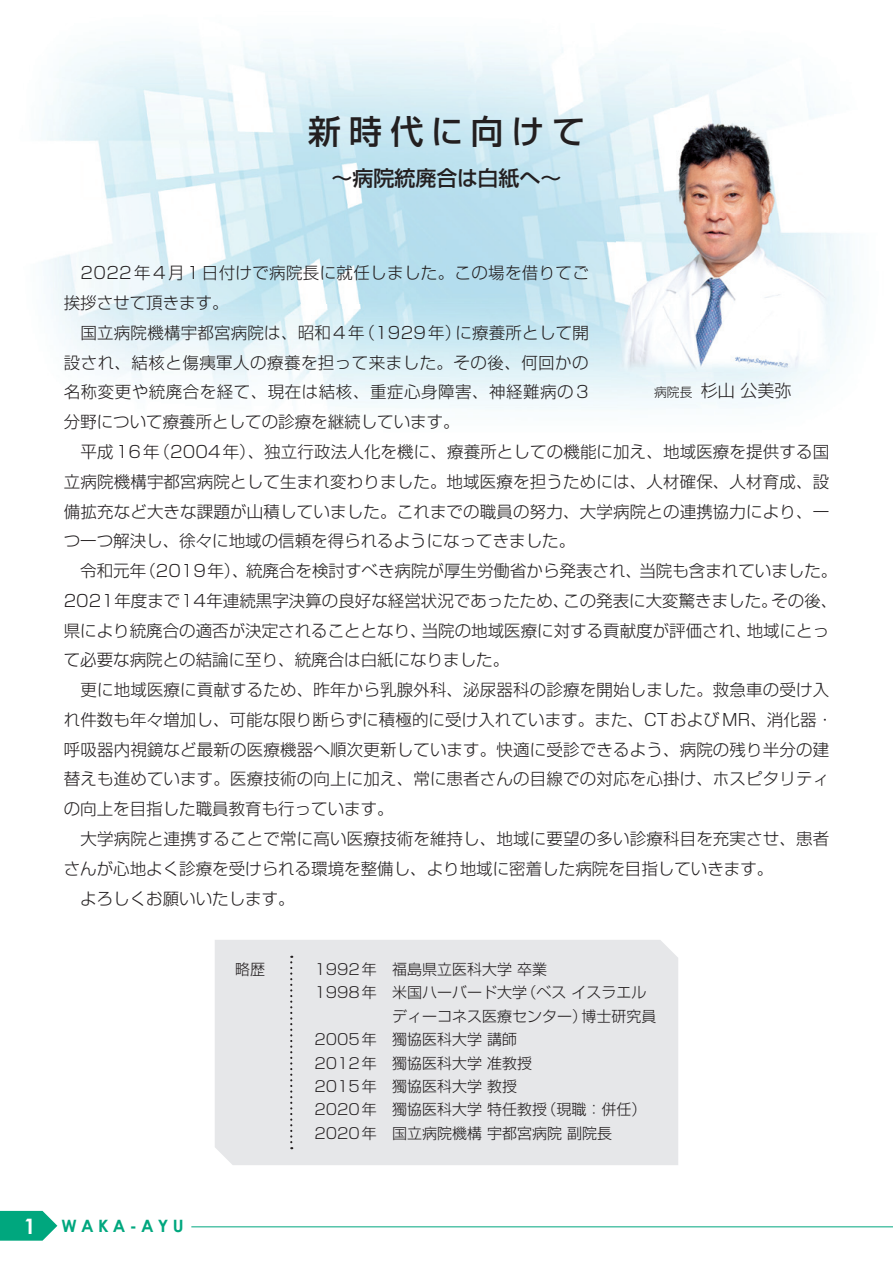
<style>
.page{position:relative;width:893px;height:1263px;background:#fff}
.page>*{position:absolute;margin:0;border:0;box-sizing:border-box;transform-origin:0 0}
.t1{font:500 33px "Shin Go Pro";letter-spacing:.235em;color:#231f20}
.t2{font:700 21.3px "Century Gothic";color:#fff}
.t3{font:500 21px "Shin Go Pro";color:#231f20}
.t4{font:700 16.95px "Century Gothic";letter-spacing:.25em;color:#00a77e}
.t5{font:300 16.95px "Shin Go Pro";color:#231f20}
.t6{font:300 16.5px/29.7px "Shin Go Pro";letter-spacing:.01em;color:#231f20}
.t7{font:300 16.5px "Shin Go Pro";letter-spacing:.03em;color:#231f20}
.t8{font:300 15px/23.4px "Shin Go Pro";color:#231f20}
.t9{font:300 12.75px "Shin Go Pro";color:#231f20}
</style>
<div class="page">
<div style="left:215px;top:940px;width:463px;height:225px;background:#e6e7e9"></div>
<img style="left:40px;top:39px;width:590px;height:370px">
<svg style="left:0;top:1211px;width:57px;height:30px;background:#21b28f"></svg>
<hr style="left:191px;top:1226px;width:702px;height:1px;background:#00a77e">
<img style="left:617px;top:109px;width:212px;height:263px">
<svg style="left:290px;top:956px;width:2px;height:193px"></svg>
<h1 class="t1" style="left:308px;top:104px;width:279px">新時代に向けて</h1>
<p class="t3" style="left:332px;top:161px;width:231px">～病院統廃合は白紙へ~</p>
<p class="t6" style="left:64px;top:256px;width:527px">　2022年4月1日付けで病院長に就任しました。この場を借りてご</p>
<p class="t6" style="left:64px;top:286px;width:167px">挨拶させて頂きます。</p>
<p class="t6" style="left:455px;top:316px;width:135px">に療養所として開</p>
<p class="t6" style="left:358px;top:316px;width:104px">（1929年）</p>
<p class="t6" style="left:64px;top:316px;width:302px">　国立病院機構宇都宮病院は、昭和4年</p>
<p class="t6" style="left:64px;top:346px;width:526px">設され、結核と傷痍軍人の療養を担って来ました。その後、何回かの</p>
<p class="t7" style="left:64px;top:379px;width:526px">名称変更や統廃合を経て、現在は結核、重症心身障害、神経難病の3</p>
<p class="t6" style="left:64px;top:405px;width:398px">分野について療養所としての診療を継続しています。</p>
<p class="t6" style="left:153px;top:435px;width:677px">（2004年）、独立行政法人化を機に、療養所としての機能に加え、地域医療を提供する国</p>
<p class="t5" style="left:701px;top:377px;width:92px">杉山公美弥</p>
<p class="t9" style="left:654px;top:382px;width:40px">病院長</p>
<p class="t6" style="left:64px;top:435px;width:97px">　平成16年</p>
<p class="t6" style="left:64px;top:465px;width:767px">立病院機構宇都宮病院として生まれ変わりました。地域医療を担うためには、人材確保、人材育成、設</p>
<p class="t6" style="left:64px;top:494px;width:767px">備拡充など大きな課題が山積していました。これまでの職員の努力、大学病院との連携協力により、一</p>
<p class="t6" style="left:64px;top:524px;width:513px">つ一つ解決し、徐々に地域の信頼を得られるようになってきました。</p>
<p class="t6" style="left:639px;top:554px;width:199px">当院も含まれていました。</p>
<p class="t6" style="left:139px;top:554px;width:111px">（2019年）、</p>
<p class="t6" style="left:246px;top:554px;width:397px">統廃合を検討すべき病院が厚生労働省から発表され、</p>
<p class="t6" style="left:64px;top:554px;width:84px">　令和元年</p>
<p class="t6" style="left:64px;top:584px;width:507px">2021年度まで14年連続黒字決算の良好な経営状況であったため、</p>
<p class="t6" style="left:563px;top:584px;width:216px">この発表に大変驚きました。</p>
<p class="t6" style="left:771px;top:584px;width:67px">その後、</p>
<p class="t6" style="left:64px;top:613px;width:771px">県により統廃合の適否が決定されることとなり、<br>て必要な病院との結論に至り、統廃合は白紙になりました。<br>　更に地域医療に貢献するため、昨年から乳腺外科、泌尿器科の診療を開始しました。救急車の受け入れ件数も年々増加し、可能な限り断らずに積極的に受け入れています。また、CTおよびMR、消化器・呼吸器内視鏡など最新の医療機器へ順次更新しています。快適に受診できるよう、病院の残り半分の建替えも進めています。医療技術の向上に加え、常に患者さんの目線での対応を心掛け、ホスピタリティの向上を目指した職員教育も行っています。<br>　大学病院と連携することで常に高い医療技術を維持し、地域に要望の多い診療科目を充実させ、患者さんが心地よく診療を受けられる環境を整備し、より地域に密着した病院を目指していきます。<br>　よろしくお願いいたします。</p>
<p class="t6" style="left:422px;top:613px;width:331px">当院の地域医療に対する貢献度が評価され、</p>
<p class="t6" style="left:747px;top:613px;width:84px">地域にとっ</p>
<p class="t8" style="left:235px;top:956px;width:31px">略歴</p>
<p class="t8" style="left:314px;top:956px;width:64px">1992 年</p>
<p class="t8" style="left:314px;top:979px;width:64px">1998年</p>
<p class="t8" style="left:314px;top:1026px;width:64px;text-align:justify">2005年2012年2015年2020年2020年</p>
<p class="t8" style="left:522px;top:956px;width:126px;text-indent:-129px">福島県立医科大学卒業<br>（ベスイスラエル</p>
<p class="t8" style="left:392px;top:979px;width:136px">米国ハーバード大学</p>
<p class="t8" style="left:392px;top:1002px;width:196px">ディーコネス医療センター）</p>
<p class="t8" style="left:392px;top:1026px;width:126px">獨協医科大学講師</p>
<p class="t8" style="left:392px;top:1049px;width:141px">獨協医科大学准教授</p>
<p class="t8" style="left:392px;top:1073px;width:126px">獨協医科大学教授</p>
<p class="t8" style="left:542px;top:1096px;width:106px">（現職：併任(</p>
<p class="t8" style="left:582px;top:1002px;width:76px">博士研究員</p>
<p class="t8" style="left:392px;top:1096px;width:221px">獨協医科大学特任教授<br>国立病院機構宇都宮病院副院長</p>
<p class="t2" style="left:24px;top:1212px;width:13px">1</p>
<p class="t4" style="left:62px;top:1215px;width:123px">WAKA-AYU</p>
</div>
